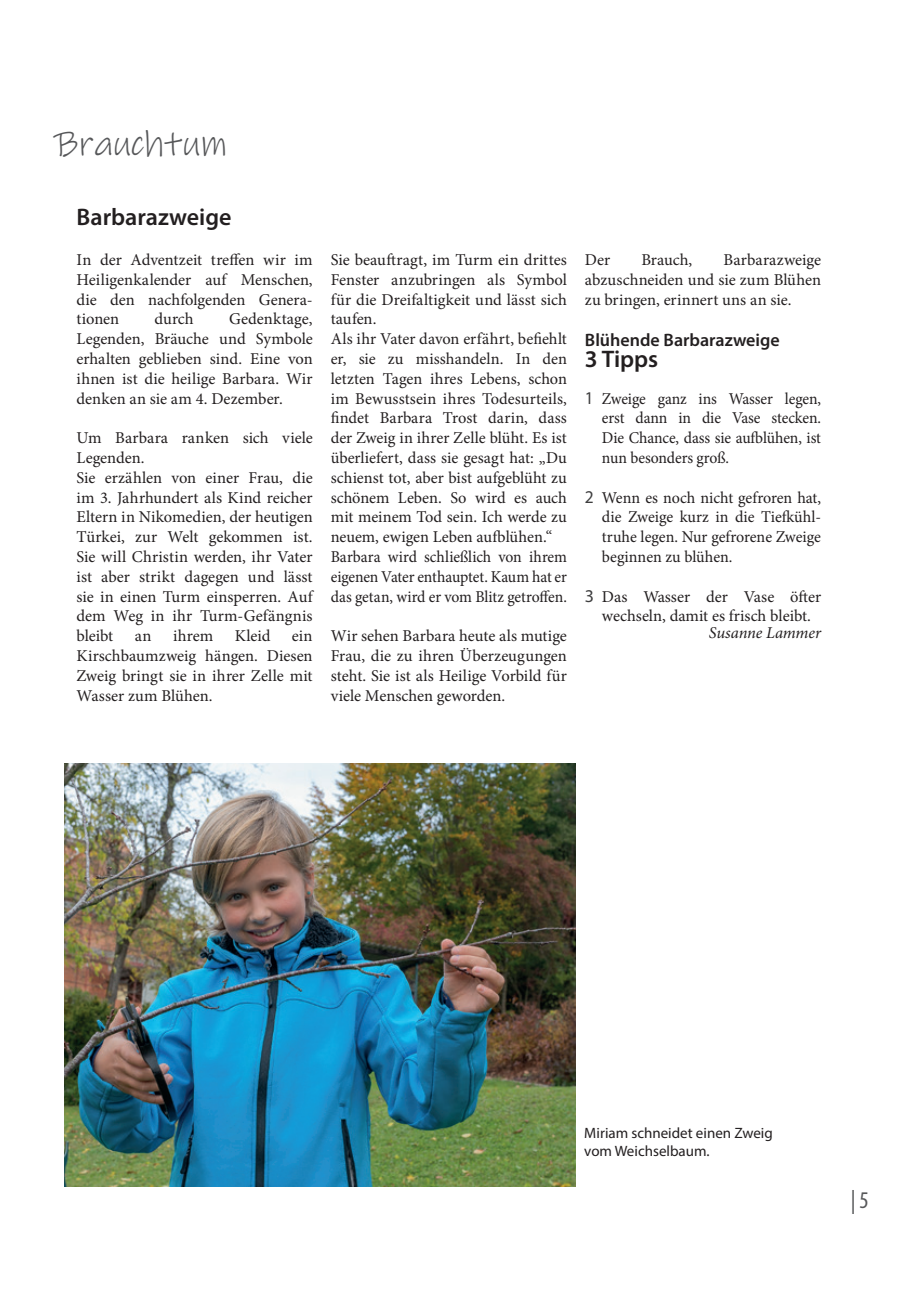
<style>
.page{position:relative;width:919px;height:1289px;background:#fff}
.page>*{position:absolute;margin:0;border:0;box-sizing:border-box;transform-origin:0 0}
.t1{font:36px "Ink Free";color:#57585a}
.t2{font:600 24px "Myriad Pro";color:#231f20}
.t3{font:condensed 24px "Myriad Pro";color:#57585a}
.t4{font:600 18px "Myriad Pro";color:#231f20}
.t5{font:16.5px/19.8px "Minion Pro";color:#231f20;text-align:justify}
.t6{font:16.5px/19.8px "Minion Pro";color:#231f20;text-align:justify;scale:.95 1}
.t7{font:italic 16.5px "Minion Pro";letter-spacing:-.005em;color:#231f20}
.t8{font:15px/18px "Myriad Pro";color:#231f20}
.s1{font-family:"Myriad Pro";font-size:18px;color:#3e3e3f}
</style>
<div class="page">
<img style="left:64px;top:763px;width:511px;height:423px">
<h1 class="t1" style="left:54px;top:120px;width:174px">Brauchtum</h1>
<h2 class="t2" style="left:77px;top:202px;width:156px">Barbarazweige</h2>
<p class="t5" style="left:77px;top:250px;width:238px">In der Adventzeit treffen wir im Heiligenkalender auf Menschen, die den nachfolgenden Genera&shy;tionen</p>
<p class="t5" style="left:77px;top:309px;width:238px;text-indent:152px">Gedenktage, Legenden, Bräuche und Symbole erhalten geblieben sind. Eine von ihnen ist die heilige Barbara. Wir denken an sie am 4. Dezember.</p>
<p class="t5" style="left:76px;top:428px;width:238px;text-align:left">Um Barbara ranken sich viele<br>Legenden.<br>Sie erzählen von einer Frau, die im 3. Jahrhundert als Kind reicher<br>Eltern in Nikomedien, der heutigen<br>Türkei, zur Welt gekommen ist.<br>Sie will Christin werden, ihr Vater ist aber strikt dagegen und lässt sie in einen Turm einsperren. Auf dem Weg in ihr Turm-Gefängnis bleibt</p>
<p class="t5" style="left:154px;top:309px;width:41px">durch</p>
<p class="t5" style="left:135px;top:626px;width:18px">an</p>
<p class="t5" style="left:173px;top:626px;width:42px">ihrem</p>
<p class="t5" style="left:235px;top:626px;width:37px">Kleid</p>
<p class="t5" style="left:76px;top:626px;width:238px;text-indent:215px">ein Kirschbaumzweig hängen. Diesen Zweig bringt sie in ihrer Zelle mit Wasser zum Blühen.</p>
<p class="t5" style="left:331px;top:250px;width:238px;text-align:left">Sie beauftragt, im Turm ein drittes Fenster anzubringen als Symbol für die Dreifaltigkeit und lässt sich taufen.<br>Als ihr Vater davon erfährt, befiehlt er, sie zu misshandeln. In den letzten Tagen ihres Lebens, schon im Bewusstsein ihres Todesurteils, findet Barbara Trost darin, dass der Zweig in ihrer Zelle blüht. Es ist überliefert, dass sie gesagt hat: „Du schienst tot, aber bist aufgeblüht zu schönem Leben. So wird es auch mit meinem Tod sein. Ich werde zu neuem, ewigen Leben aufblühen.“ Barbara wird schließlich von ihrem eigenen Vater enthauptet. Kaum hat er das getan, wird er vom Blitz getroffen.</p>
<p class="t5" style="left:331px;top:626px;width:238px">Wir sehen Barbara heute als mutige Frau, die zu ihren Überzeugungen steht. Sie ist als Heilige Vorbild für viele Menschen geworden.</p>
<p class="t5" style="left:585px;top:250px;width:238px;text-indent:139px">Barbarazweige abzuschneiden und sie zum Blühen zu bringen, erinnert uns an sie.</p>
<p class="t4" style="left:585px;top:328px;width:196px">Blühende Barbarazweige</p>
<h2 class="t2" style="left:585px;top:343px;width:75px">3 Tipps</h2>
<p class="t6" style="left:602px;top:388px;width:232px;text-indent:-17px"><span class="s1">1</span> Zweige ganz ins Wasser legen, erst dann in die Vase stecken.<br>Die Chance, dass sie aufblühen, ist nun besonders groß.</p>
<p class="t5" style="left:602px;top:487px;width:221px;text-indent:-17px"><span class="s1">2</span> Wenn es noch nicht gefroren hat, die Zweige kurz in die Tiefkühl&shy;truhe legen. Nur gefrorene Zweige beginnen zu blühen.</p>
<p class="t5" style="left:585px;top:586px;width:238px;text-align:center"><span class="s1">3</span> Das Wasser der Vase öfter wechseln, damit es frisch bleibt.</p>
<p class="t7" style="left:708px;top:621px;width:114px">Susanne Lammer</p>
<p class="t5" style="left:585px;top:250px;width:27px">Der</p>
<p class="t5" style="left:641px;top:250px;width:52px">Brauch,</p>
<p class="t8" style="left:584px;top:1123px;width:190px">Miriam schneidet einen Zweig vom Weichselbaum.</p>
<h2 class="t3" style="left:850px;top:1185px;width:19px">| 5</h2>
</div>
